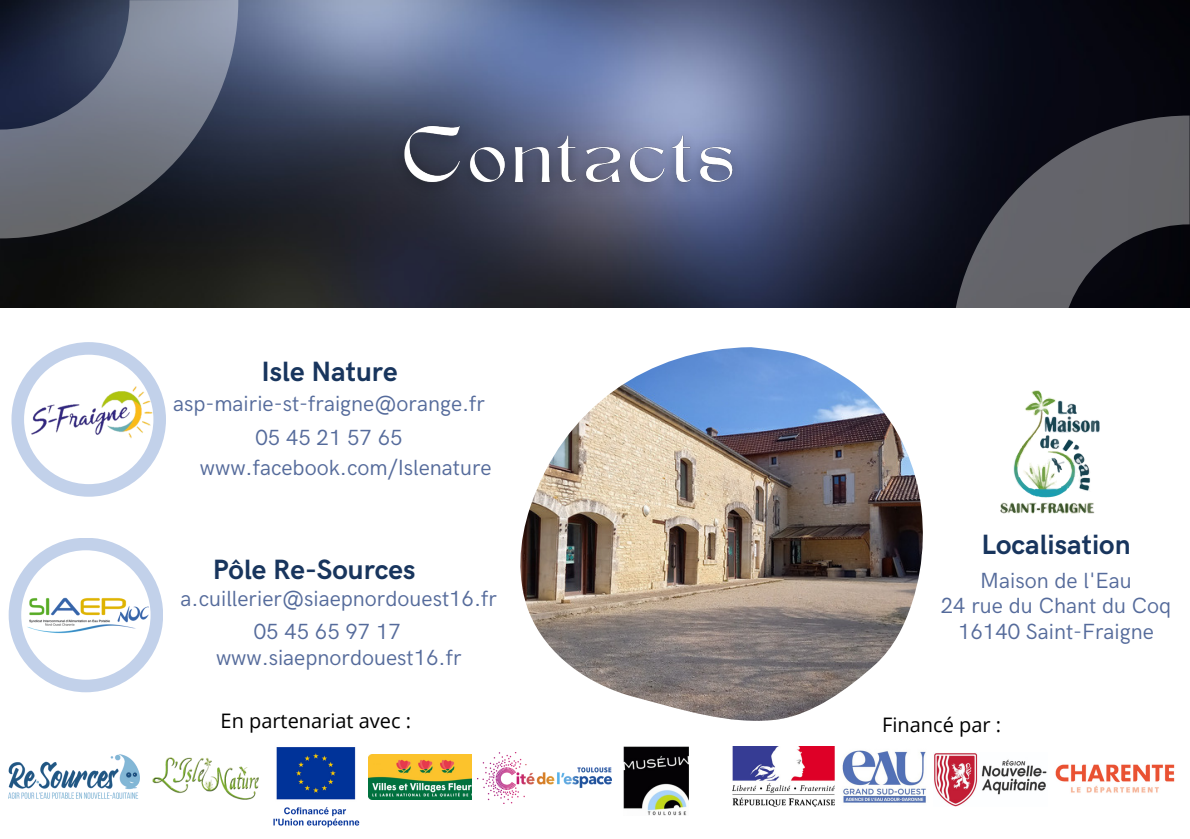
<style>
.page{position:relative;width:1190px;height:839px;background:#fff}
.page>*{position:absolute;margin:0;border:0;box-sizing:border-box;transform-origin:0 0}
.t1{font:700 28px "HK Grotesk";color:#18355d}
.t2{font:22px "HK Grotesk";color:#556b9b}
.t3{font:20px "Open Sans";color:#000}
</style>
<div class="page">
<img style="left:0;top:0;width:1190px;height:307px">
<svg style="left:11px;top:342px;width:155px;height:154px"></svg>
<svg style="left:952px;top:116px;width:238px;height:192px;background:#3c3d44"></svg>
<svg style="left:0;top:0;width:238px;height:238px;background:#505666"></svg>
<svg style="left:9px;top:538px;width:154px;height:154px"></svg>
<img style="left:12px;top:589px;width:142px;height:50px">
<img style="left:30px;top:378px;width:124px;height:69px">
<img style="left:369px;top:754px;width:103px;height:45px">
<img style="left:624px;top:746px;width:64px;height:69px">
<img style="left:842px;top:750px;width:84px;height:53px">
<img style="left:934px;top:753px;width:113px;height:53px">
<img style="left:152px;top:757px;width:106px;height:42px">
<img style="left:477px;top:752px;width:135px;height:51px">
<img style="left:1055px;top:764px;width:120px;height:29px">
<img style="left:732px;top:746px;width:102px;height:60px">
<img style="left:1000px;top:391px;width:99px;height:123px">
<img style="left:520px;top:347px;width:403px;height:373px">
<img style="left:9px;top:755px;width:130px;height:43px">
<img style="left:273px;top:747px;width:87px;height:81px">
<img style="left:385px;top:106px;width:371px;height:98px">
<p class="t1" style="left:261px;top:355px;width:138px">Isle Nature</p>
<p class="t2" style="left:173px;top:391px;width:313px">asp-mairie-st-fraigne@orange.fr</p>
<p class="t2" style="left:255px;top:424px;width:149px">05 45 21 57 65</p>
<p class="t2" style="left:200px;top:455px;width:293px">www.facebook.com/Islenature</p>
<p class="t1" style="left:213px;top:553px;width:204px">Pôle Re-Sources</p>
<p class="t2" style="left:181px;top:586px;width:318px">a.cuillerier@siaepnordouest16.fr</p>
<p class="t2" style="left:254px;top:618px;width:149px">05 45 65 97 17</p>
<p class="t2" style="left:216px;top:645px;width:247px">www.siaepnordouest16.fr</p>
<p class="t1" style="left:982px;top:528px;width:150px">Localisation</p>
<p class="t2" style="left:980px;top:568px;width:153px">Maison de l'Eau</p>
<p class="t2" style="left:941px;top:593px;width:232px">24 rue du Chant du Coq</p>
<p class="t2" style="left:958px;top:618px;width:197px">16140 Saint-Fraigne</p>
<p class="t3" style="left:221px;top:706px;width:192px">En partenariat avec :</p>
<p class="t3" style="left:882px;top:711px;width:120px">Financé par :</p>
</div>
